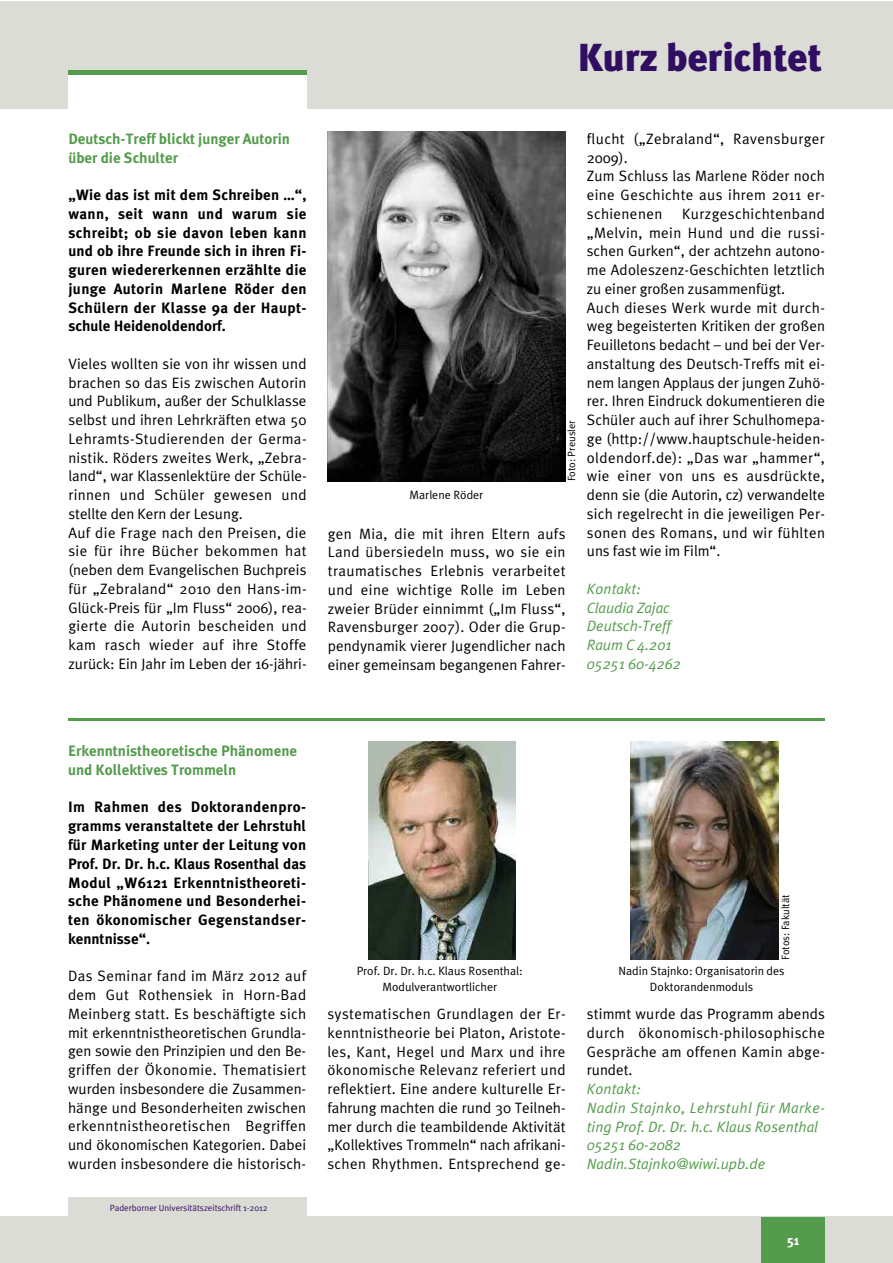
<style>
.page{position:relative;width:893px;height:1263px;background:#fff}
.page>*{position:absolute;margin:0;border:0;box-sizing:border-box;transform-origin:0 0}
.t1{font:900 39px "Meta Plus";color:#300e62}
.t2{font:15px/18.8px "Meta Plus Normal";letter-spacing:.01em;color:#000;text-align:justify}
.t3{font:700 15px/18.8px "Meta Plus";letter-spacing:.025em;color:#000;text-align:justify}
.t4{font:italic 15px/18.8px "Meta Plus Normal";color:#549b4d}
.t5{font:700 15px/18.8px "Meta Plus";color:#549b4d}
.t6{font:700 13.5px "Meta Plus";color:#fff}
.t7{font:12px/15.8px "Meta Plus Normal";color:#000;text-align:center}
.t8{font:10.5px "Meta Plus Normal";color:#000}
.t9{font:9px "Meta Plus Normal";color:#300e62}
</style>
<div class="page">
<div style="left:0;top:1px;width:892px;height:108px;background:#dbdcd5"></div>
<div style="left:0;top:1216px;width:892px;height:47px;background:#dbdcd5"></div>
<div style="left:761px;top:1217px;width:64px;height:46px;background:#549b4d"></div>
<div style="left:68px;top:74px;width:238px;height:35px;background:#fff"></div>
<div style="left:68px;top:1197px;width:238px;height:26px;background:#dbdcd5"></div>
<div style="left:68px;top:70px;width:238px;height:5px;background:#549b4d"></div>
<img style="left:327px;top:132px;width:239px;height:349px">
<hr style="left:68px;top:719px;width:757px;height:2px;background:#549b4d">
<img style="left:368px;top:742px;width:147px;height:218px">
<img style="left:630px;top:742px;width:148px;height:218px">
<h1 class="t1" style="left:577px;top:34px;width:246px">Kurz berichtet</h1>
<p class="t5" style="left:68px;top:129px;width:223px">Deutsch-Treff blickt junger Autorin über die Schulter</p>
<p class="t3" style="left:68px;top:185px;width:240px">„Wie das ist mit dem Schreiben …“, wann, seit wann und warum sie schreibt; ob sie davon leben kann und ob ihre Freunde sich in ihren Fi&shy;guren wiedererkennen erzählte die junge Autorin Marlene Röder den Schülern der Klasse 9a der Haupt&shy;schule Heidenoldendorf.</p>
<p class="t2" style="left:68px;top:354px;width:240px;text-align:left">Vieles wollten sie von ihr wissen und brachen so das Eis zwischen Autorin und Publikum, außer der Schulklasse selbst und ihren Lehrkräften etwa 50<br>Lehramts-Studierenden der Germa&shy;nistik. Röders zweites Werk, „Zebra&shy;land“, war Klassenlektüre der Schüle&shy;rinnen und Schüler gewesen und stellte den Kern der Lesung.<br>Auf die Frage nach den Preisen, die sie für ihre Bücher bekommen hat (neben dem Evangelischen Buchpreis für „Zebraland“ 2010 den Hans-im-Glück-Preis für „Im Fluss“ 2006), rea&shy;gierte die Autorin bescheiden und kam rasch wieder auf ihre Stoffe zurück: Ein Jahr im Leben der 16-jähri-</p>
<p class="t7" style="left:410px;top:487px;width:75px">Marlene Röder</p>
<p class="t8" style="left:566px;top:481px;width:63px;rotate:-90deg">Foto: Preusler</p>
<p class="t2" style="left:328px;top:524px;width:239px">gen Mia, die mit ihren Eltern aufs Land übersiedeln muss, wo sie ein traumatisches Erlebnis verarbeitet und eine wichtige Rolle im Leben zweier Brüder einnimmt („Im Fluss“, Ravensburger 2007). Oder die Grup&shy;pendynamik vierer Jugendlicher nach einer gemeinsam begangenen Fahrer-</p>
<p class="t2" style="left:587px;top:129px;width:240px;text-align:left">flucht („Zebraland“, Ravensburger<br>2009).<br>Zum Schluss las Marlene Röder noch eine Geschichte aus ihrem 2011 er&shy;schienenen</p>
<p class="t2" style="left:587px;top:204px;width:240px;text-align:left;text-indent:95px">Kurzgeschichtenband „Melvin, mein Hund und die russi&shy;schen Gurken“, der achtzehn autono&shy;me Adoleszenz-Geschichten letztlich zu einer großen zusammenfügt.<br>Auch dieses Werk wurde mit durch&shy;weg begeisterten Kritiken der großen Feuilletons bedacht – und bei der Ver&shy;anstaltung des Deutsch-Treffs mit ei&shy;nem langen Applaus der jungen Zuhö&shy;rer. Ihren Eindruck dokumentieren die Schüler auch auf ihrer Schulhomepa&shy;ge (http://www.hauptschule-heiden&shy;oldendorf.de): „Das war „hammer“, wie einer von uns es ausdrückte, denn sie (die Autorin, cz) verwandelte sich regelrecht in die jeweiligen Per&shy;sonen des Romans, und wir fühlten uns fast wie im Film“.</p>
<p class="t4" style="left:587px;top:579px;width:96px">Kontakt:<br>Claudia Zajac<br>Deutsch-Treff<br>Raum C 4.201<br>05251 60-4262</p>
<p class="t5" style="left:68px;top:742px;width:231px">Erkenntnistheoretische Phänomene und Kollektives Trommeln</p>
<p class="t3" style="left:68px;top:798px;width:240px">Im Rahmen des Doktorandenpro&shy;gramms veranstaltete der Lehrstuhl für Marketing unter der Leitung von Prof. Dr. Dr. h.c. Klaus Rosenthal das Modul „W6121 Erkenntnistheoreti&shy;sche Phänomene und Besonderhei&shy;ten ökonomischer Gegenstandser&shy;kenntnisse“.</p>
<p class="t2" style="left:68px;top:966px;width:240px">Das Seminar fand im März 2012 auf dem Gut Rothensiek in Horn-Bad Meinberg statt. Es beschäftigte sich mit erkenntnistheoretischen Grundla&shy;gen sowie den Prinzipien und den Be&shy;griffen der Ökonomie. Thematisiert wurden insbesondere die Zusammen&shy;hänge und Besonderheiten zwischen erkenntnistheoretischen Begriffen und ökonomischen Kategorien. Dabei wurden insbesondere die historisch-</p>
<p class="t9" style="left:110px;top:1203px;width:159px">Paderborner Universitätszeitschrift 1-2012</p>
<p class="t8" style="left:779px;top:960px;width:67px;rotate:-90deg">Fotos: Fakultät</p>
<p class="t7" style="left:357px;top:963px;width:168px">Prof. Dr. Dr. h.c. Klaus Rosenthal:<br>Modulverantwortlicher</p>
<p class="t7" style="left:618px;top:963px;width:168px">Nadin Stajnko: Organisatorin des<br>Doktorandenmoduls</p>
<p class="t2" style="left:327px;top:1004px;width:240px">systematischen Grundlagen der Er&shy;kenntnistheorie bei Platon, Aristote&shy;les, Kant, Hegel und Marx und ihre ökonomische Relevanz referiert und reflektiert. Eine andere kulturelle Er&shy;fahrung machten die rund 30 Teilneh&shy;mer durch die teambildende Aktivität „Kollektives Trommeln“ nach afrikani&shy;schen Rhythmen. Entsprechend ge-</p>
<p class="t2" style="left:587px;top:1004px;width:240px">stimmt wurde das Programm abends durch ökonomisch-philosophische Gespräche am offenen Kamin abge&shy;rundet.</p>
<p class="t4" style="left:587px;top:1079px;width:240px">Kontakt:<br>Nadin Stajnko, Lehrstuhl für Marke&shy;ting Prof. Dr. Dr. h.c. Klaus Rosenthal<br>05251 60-2082<br>Nadin.Stajnko@wiwi.upb.de</p>
<p class="t6" style="left:787px;top:1232px;width:14px">51</p>
</div>
